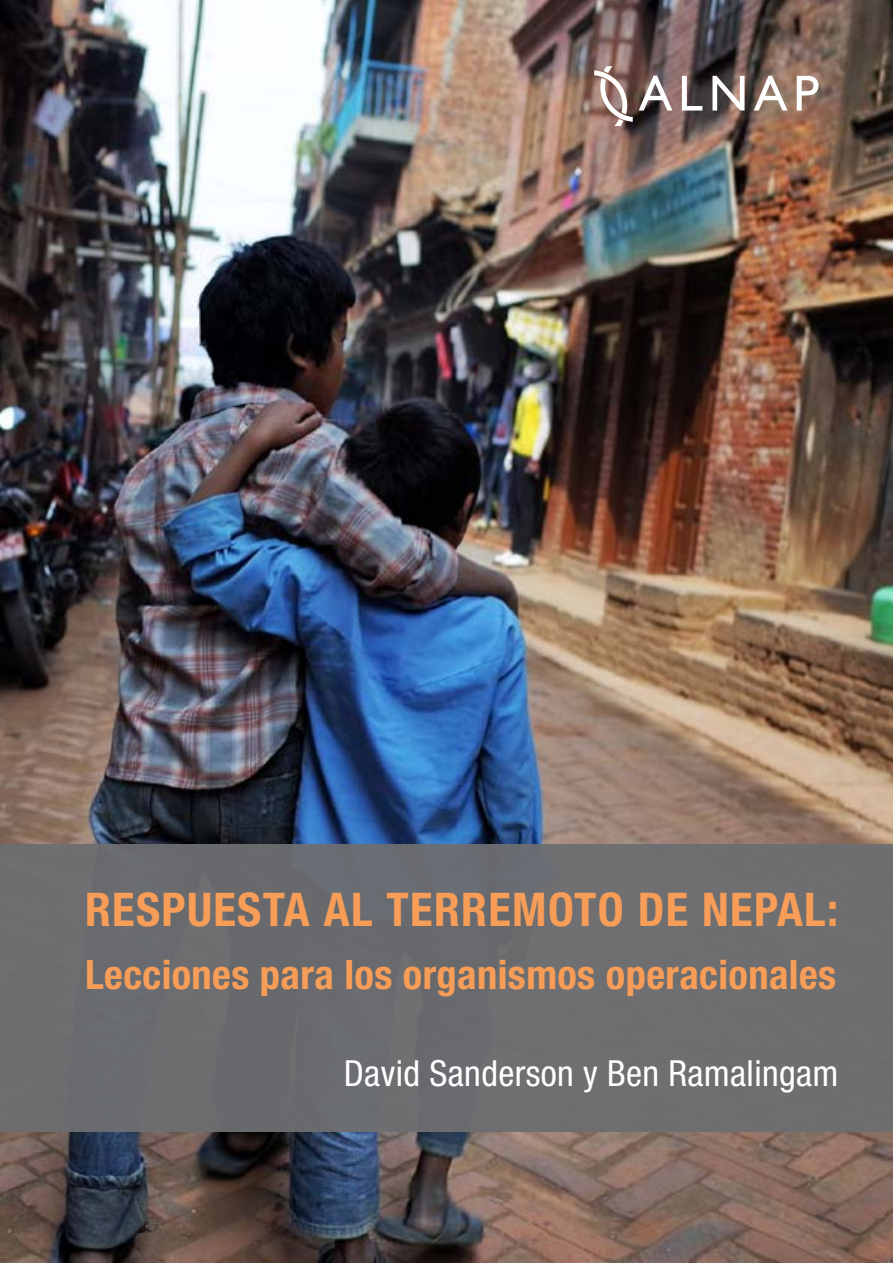
<style>
.page{position:relative;width:893px;height:1263px;background:#fff}
.page>*{position:absolute;margin:0;border:0;box-sizing:border-box;transform-origin:0 0}
.t1{font:700 condensed 46.5px "Helvetica Neue LT Std";letter-spacing:.03em;color:#f89d57}
.t2{font:700 condensed 40.5px "Helvetica Neue LT Std";letter-spacing:.01em;color:#f89d57}
.t3{font:condensed 36px "Helvetica Neue LT Std";letter-spacing:.01em;color:#fff}
</style>
<div class="page">
<img style="left:0;top:0;width:893px;height:1263px">
<div style="left:0;top:844px;width:893px;height:287px;background:#6d6e71"></div>
<svg style="left:639px;top:76px;width:179px;height:35px"></svg>
<svg style="left:594px;top:66px;width:39px;height:60px"></svg>
<p class="t1" style="left:85px;top:881px;width:755px">RESPUESTA AL TERREMOTO DE NEPAL:</p>
<p class="t2" style="left:85px;top:950px;width:753px">Lecciones para los organismos operacionales</p>
<p class="t3" style="left:344px;top:1052px;width:496px">David Sanderson y Ben Ramalingam</p>
</div>
